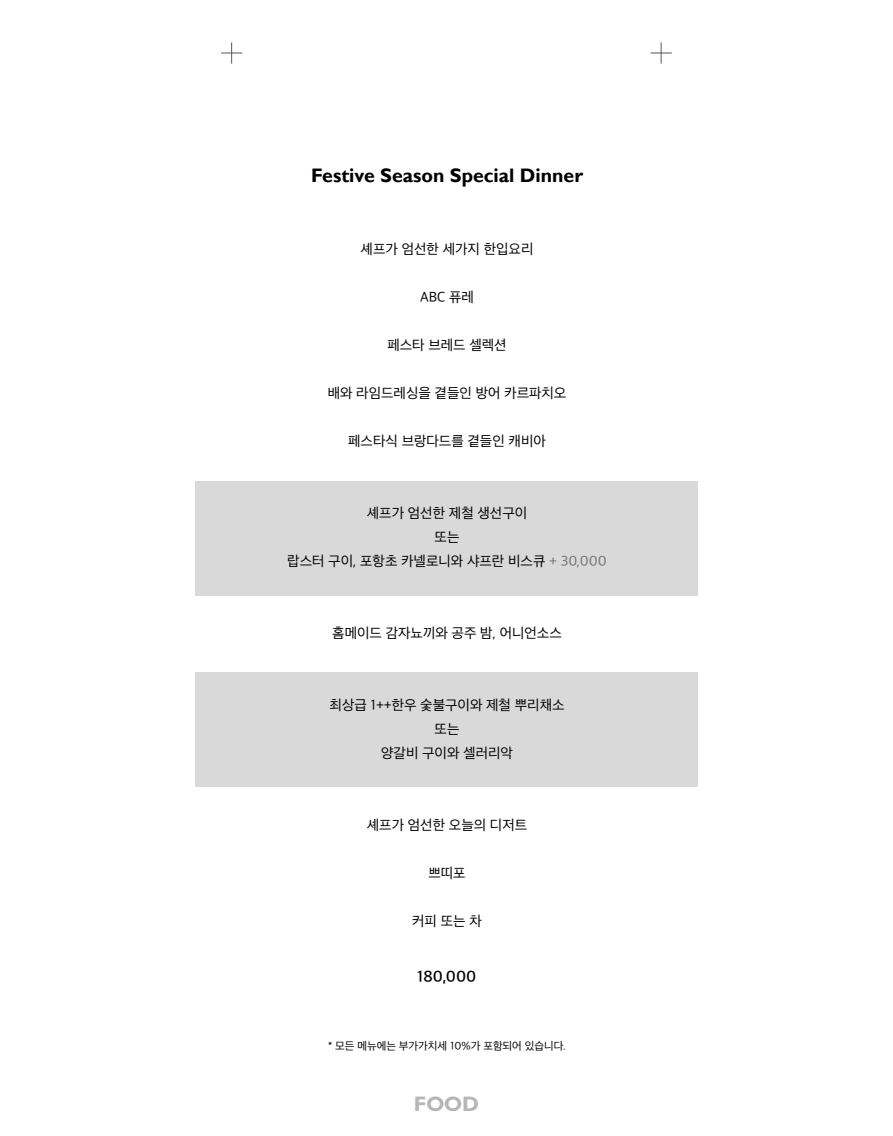
<style>
.page{position:relative;width:893px;height:1136px;background:#fff}
.page>*{position:absolute;margin:0;border:0;box-sizing:border-box;transform-origin:0 0}
.t1{font:700 21px "Gill Sans MT Pro";color:#b5b6b6}
.t2{font:700 19.5px "Gill Sans";color:#000}
.t3{font:15px "SD Gothic Neoa f Sm";color:#000}
.t4{font:13.5px/24px "SD Gothic Neoa d Rg";color:#000;text-align:center}
.t5{font:10.5px "SD Gothic Neoa d Rg";color:#000}
.s1{color:#727171}
</style>
<div class="page">
<div style="left:195px;top:481px;width:503px;height:115px;background:#d9d9d9"></div>
<div style="left:195px;top:672px;width:503px;height:115px;background:#d9d9d9"></div>
<svg style="left:221px;top:42px;width:21px;height:22px"></svg>
<svg style="left:650px;top:42px;width:22px;height:22px"></svg>
<h2 class="t2" style="left:311px;top:164px;width:273px">Festive Season Special Dinner</h2>
<p class="t4" style="left:361px;top:237px;width:174px">셰프가 엄선한 세가지 한입요리</p>
<p class="t4" style="left:420px;top:285px;width:55px">ABC 퓨레</p>
<p class="t4" style="left:387px;top:333px;width:121px">페스타 브레드 셀렉션</p>
<p class="t4" style="left:328px;top:381px;width:240px">배와 라임드레싱을 곁들인 방어 카르파치오</p>
<p class="t4" style="left:348px;top:429px;width:199px">페스타식 브랑다드를 곁들인 캐비아</p>
<p class="t4" style="left:287px;top:501px;width:321px">셰프가 엄선한 제철 생선구이<br>또는<br>랍스터 구이, 포항초 카넬로니와 샤프란 비스큐 <span class="s1">+ 30,000</span></p>
<p class="t4" style="left:332px;top:621px;width:231px">홈메이드 감자뇨끼와 공주 밤, 어니언소스</p>
<p class="t4" style="left:330px;top:693px;width:236px">최상급 1++한우 숯불구이와 제철 뿌리채소 또는<br>양갈비 구이와 셀러리악</p>
<p class="t4" style="left:367px;top:813px;width:162px">셰프가 엄선한 오늘의 디저트</p>
<p class="t4" style="left:428px;top:861px;width:39px">쁘띠포</p>
<p class="t4" style="left:412px;top:909px;width:71px">커피 또는 차</p>
<p class="t3" style="left:417px;top:968px;width:61px">180,000</p>
<p class="t5" style="left:328px;top:1039px;width:240px">* 모든 메뉴에는 부가가치세 10%가 포함되어 있습니다.</p>
<h1 class="t1" style="left:414px;top:1090px;width:67px">FOOD</h1>
</div>
